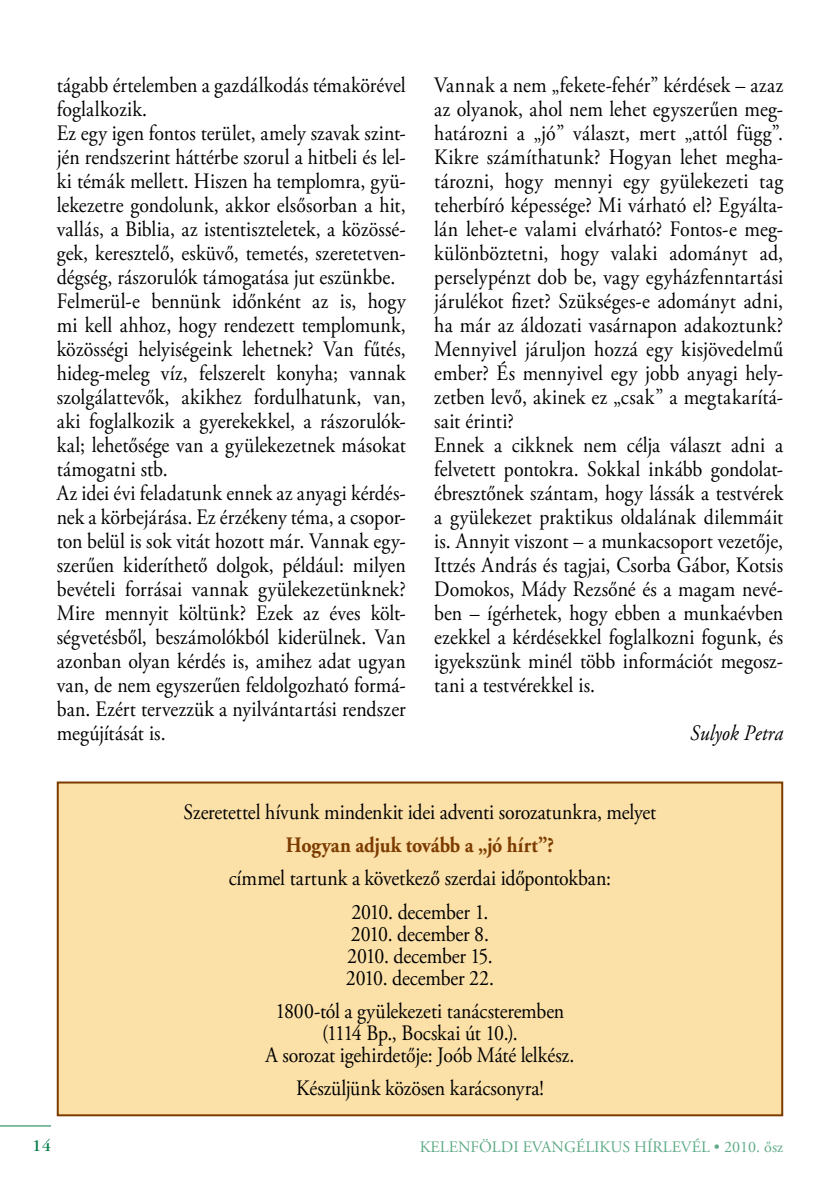
<style>
.page{position:relative;width:840px;height:1191px;background:#fff}
.page>*{position:absolute;margin:0;border:0;box-sizing:border-box;transform-origin:0 0}
.t1{font:22px/24px "Adobe Garamond Pro";letter-spacing:.005em;color:#000;scale:.9 1}
.t2{font:700 22px "Adobe Garamond Pro";letter-spacing:-.005em;color:#7c3c00;scale:.9 1}
.t3{font:italic 22px "Adobe Garamond Pro";letter-spacing:.005em;color:#000;scale:.9 1}
.t4{font:16px "Adobe Garamond Pro";color:#60ab87}
.t5{font:16px "Garamond PFL";color:#007d47}
</style>
<div class="page">
<hr style="left:0;top:1125px;width:51px;height:1px;background:#007d47">
<hr style="left:839px;top:0;width:1px;height:1191px;background:#e7f0eb">
<div style="left:58px;top:782px;width:723px;height:333px;background:#fbe0a8"></div>
<div style="left:57px;top:781px;width:725px;height:335px;border:2px solid #7c3c00"></div>
<p class="t1" style="left:57px;top:74px;width:389px">tágabb értelemben a gazdálkodás témakörével foglalkozik.<br>Ez egy igen fontos terület, amely szavak szint&shy;jén rendszerint háttérbe szorul a hitbeli és lel&shy;ki témák mellett. Hiszen ha templomra, gyü&shy;lekezetre gondolunk, akkor elsősorban a hit, vallás, a Biblia, az istentiszteletek, a közössé&shy;gek, keresztelő, esküvő, temetés, szeretetven&shy;dégség, rászorulók támogatása jut eszünkbe.<br>Felmerül-e bennünk időnként az is, hogy mi kell ahhoz, hogy rendezett templomunk, közösségi helyiségeink lehetnek? Van fűtés, hideg-meleg víz, felszerelt konyha; vannak szolgálattevők, akikhez fordulhatunk, van, aki foglalkozik a gyerekekkel, a rászorulók&shy;kal; lehetősége van a gyülekezetnek másokat támogatni stb.<br>Az idei évi feladatunk ennek az anyagi kérdés&shy;nek a körbejárása. Ez érzékeny téma, a csopor&shy;ton belül is sok vitát hozott már. Vannak egy&shy;szerűen kideríthető dolgok, például: milyen bevételi forrásai vannak gyülekezetünknek?<br>Mire mennyit költünk? Ezek az éves költ&shy;ségvetésből, beszámolókból kiderülnek. Van azonban olyan kérdés is, amihez adat ugyan van, de nem egyszerűen feldolgozható formá&shy;ban. Ezért tervezzük a nyilvántartási rendszer megújítását is.</p>
<p class="t1" style="left:434px;top:74px;width:389px">Vannak a nem „fekete-fehér” kérdések – azaz az olyanok, ahol nem lehet egyszerűen meg&shy;határozni a „jó” választ, mert „attól függ”.<br>Kikre számíthatunk? Hogyan lehet megha&shy;tározni, hogy mennyi egy gyülekezeti tag teherbíró képessége? Mi várható el? Egyálta&shy;lán lehet-e valami elvárható? Fontos-e meg&shy;különböztetni, hogy valaki adományt ad, perselypénzt dob be, vagy egyházfenntartási járulékot fizet? Szükséges-e adományt adni, ha már az áldozati vasárnapon adakoztunk?<br>Mennyivel járuljon hozzá egy kisjövedelmű ember? És mennyivel egy jobb anyagi hely&shy;zetben levő, akinek ez „csak” a megtakarítá&shy;sait érinti?<br>Ennek a cikknek nem célja választ adni a felvetett pontokra. Sokkal inkább gondolat&shy;ébresztőnek szántam, hogy lássák a testvérek a gyülekezet praktikus oldalának dilemmáit is. Annyit viszont – a munkacsoport vezetője, Ittzés András és tagjai, Csorba Gábor, Kotsis Domokos, Mády Rezsőné és a magam nevé&shy;ben – ígérhetek, hogy ebben a munkaévben ezekkel a kérdésekkel foglalkozni fogunk, és igyekszünk minél több információt megosz&shy;tani a testvérekkel is.</p>
<p class="t3" style="left:689px;top:720px;width:105px">Sulyok Petra</p>
<p class="t1" style="left:183px;top:800px;width:526px">Szeretettel hívunk mindenkit idei adventi sorozatunkra, melyet</p>
<p class="t2" style="left:285px;top:832px;width:299px">Hogyan adjuk tovább a „jó hírt”?</p>
<p class="t1" style="left:229px;top:862px;width:426px;line-height:33.4px;text-align:center">címmel tartunk a következő szerdai időpontokban:<br>2010. december 1.</p>
<p class="t1" style="left:346px;top:923px;width:166px;line-height:22px">2010. december 8.<br>2010. december 15.<br>2010. december 22.</p>
<p class="t1" style="left:265px;top:1000px;width:344px;line-height:22px;text-align:center">1800-tól a gyülekezeti tanácsteremben (1114 Bp., Bocskai út 10.).<br>A sorozat igehirdetője: Joób Máté lelkész.</p>
<p class="t1" style="left:296px;top:1077px;width:277px">Készüljünk közösen karácsonyra!</p>
<p class="t5" style="left:32px;top:1137px;width:20px">14</p>
<p class="t4" style="left:419px;top:1136px;width:365px">KELENFÖLDI EVANGÉLIKUS HÍRLEVÉL • 2010. ősz</p>
</div>
